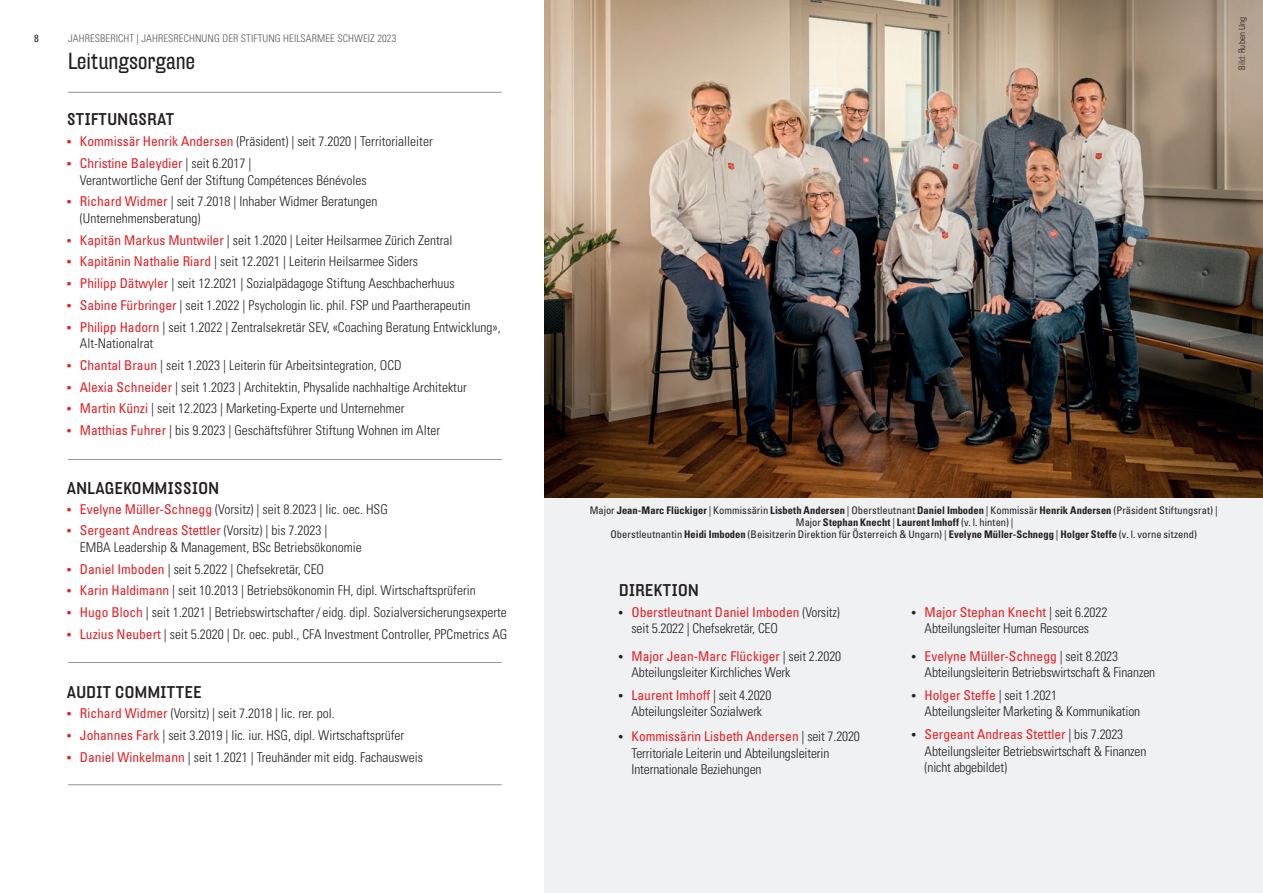
<style>
.page{position:relative;width:1263px;height:893px;background:#fff}
.page>*{position:absolute;margin:0;border:0;box-sizing:border-box;transform-origin:0 0}
.t1{font:22.5px "Hydra Pro Extd";color:#231f20}
.t2{font:500 16.5px "Hydra Pro Extd";letter-spacing:.03em;color:#231f20}
.t3{font:300 condensed 13.5px/16.5px "Univers LT Std";color:#231f20}
.t4{font:condensed 10.5px/12.1px "Univers LT Std";letter-spacing:.005em;color:#231f20;text-align:center}
.t5{font:300 condensed 10.5px "Univers LT Std";letter-spacing:.01em;color:#57585a}
.t6{font:300 condensed 9px "Univers LT Std";letter-spacing:.015em;color:#231f20}
.s1{font-weight:400;font-size:12px;color:#e41f25}
.s2{font-weight:400;color:#e41f25}
.s3{font-weight:700}
.s4{font-weight:400;font-size:12px}
</style>
<div class="page">
<div style="left:544px;top:0;width:719px;height:893px;background:#f0f1f2"></div>
<hr style="left:68px;top:92px;width:434px;height:1px;background:#939598">
<hr style="left:68px;top:459px;width:434px;height:1px;background:#939598">
<hr style="left:68px;top:662px;width:434px;height:1px;background:#939598">
<hr style="left:68px;top:784px;width:434px;height:1px;background:#939598">
<img style="left:544px;top:0;width:719px;height:498px">
<p class="t4" style="left:34px;top:32px;width:6px">8</p>
<p class="t5" style="left:68px;top:32px;width:330px">JAHRESBERICHT | JAHRESRECHNUNG DER STIFTUNG HEILSARMEE SCHWEIZ 2023</p>
<h1 class="t1" style="left:68px;top:47px;width:129px">Leitungsorgane</h1>
<p class="t2" style="left:67px;top:109px;width:108px">STIFTUNGSRAT</p>
<p class="t3" style="left:67px;top:133px;width:367px"><span class="s1">•</span> <span class="s2">Kommissär Henrik Andersen</span> (Präsident) | seit 7.2020 | Territorialleiter</p>
<p class="t3" style="left:80px;top:155px;width:288px;text-indent:-13px"><span class="s1">•</span> <span class="s2">Christine Baleydier</span> | seit 6.2017 |<br>Verantwortliche Genf der Stiftung Compétences Bénévoles</p>
<p class="t3" style="left:80px;top:193px;width:299px;text-indent:-13px"><span class="s1">•</span> <span class="s2">Richard Widmer</span> | seit 7.2018 | Inhaber Widmer Beratungen (Unternehmensberatung)</p>
<p class="t3" style="left:67px;top:232px;width:387px"><span class="s1">•</span> <span class="s2">Kapitän Markus Muntwiler</span> | seit 1.2020 | Leiter Heilsarmee Zürich Zentral</p>
<p class="t3" style="left:67px;top:253px;width:352px"><span class="s1">•</span> <span class="s2">Kapitänin Nathalie Riard</span> | seit 12.2021 | Leiterin Heilsarmee Siders</p>
<p class="t3" style="left:67px;top:275px;width:389px"><span class="s1">•</span> <span class="s2">Philipp Dätwyler</span> | seit 12.2021 | Sozialpädagoge Stiftung Aeschbacherhuus</p>
<p class="t3" style="left:67px;top:297px;width:405px"><span class="s1">•</span> <span class="s2">Sabine Fürbringer</span> | seit 1.2022 | Psychologin lic. phil. FSP und Paartherapeutin</p>
<p class="t3" style="left:80px;top:319px;width:422px;text-indent:-13px"><span class="s1">•</span> <span class="s2">Philipp Hadorn</span> | seit 1.2022 | Zentralsekretär SEV, «Coaching Beratung Entwicklung»,<br>Alt-Nationalrat</p>
<p class="t3" style="left:67px;top:357px;width:336px"><span class="s1">•</span> <span class="s2">Chantal Braun</span> | seit 1.2023 | Leiterin für Arbeitsintegration, OCD</p>
<p class="t3" style="left:67px;top:379px;width:401px"><span class="s1">•</span> <span class="s2">Alexia Schneider</span> | seit 1.2023 | Architektin, Physalide nachhaltige Architektur</p>
<p class="t3" style="left:67px;top:400px;width:339px"><span class="s1">•</span> <span class="s2">Martin Künzi</span> | seit 12.2023 | Marketing-Experte und Unternehmer</p>
<p class="t3" style="left:67px;top:422px;width:375px"><span class="s1">•</span> <span class="s2">Matthias Fuhrer</span> | bis 9.2023 | Geschäftsführer Stiftung Wohnen im Alter</p>
<p class="t2" style="left:67px;top:477px;width:153px">ANLAGEKOMMISSION</p>
<p class="t3" style="left:67px;top:501px;width:322px"><span class="s1">•</span> <span class="s2">Evelyne Müller-Schnegg</span> (Vorsitz) | seit 8.2023 | lic. oec. HSG</p>
<p class="t3" style="left:80px;top:522px;width:283px;text-indent:-13px"><span class="s1">•</span> <span class="s2">Sergeant Andreas Stettler</span> (Vorsitz) | bis 7.2023 |<br>EMBA Leadership &amp; Management, BSc Betriebsökonomie</p>
<p class="t3" style="left:67px;top:561px;width:258px"><span class="s1">•</span> <span class="s2">Daniel Imboden</span> | seit 5.2022 | Chefsekretär, CEO</p>
<p class="t3" style="left:67px;top:582px;width:410px"><span class="s1">•</span> <span class="s2">Karin Haldimann</span> | seit 10.2013 | Betriebsökonomin FH, dipl. Wirtschaftsprüferin</p>
<p class="t3" style="left:67px;top:604px;width:441px"><span class="s1">•</span> <span class="s2">Hugo Bloch</span> | seit 1.2021 | Betriebswirtschafter/ eidg. dipl. Sozialversicherungsexperte</p>
<p class="t3" style="left:67px;top:626px;width:442px"><span class="s1">•</span> <span class="s2">Luzius Neubert</span> | seit 5.2020 | Dr. oec. publ., CFA Investment Controller, PPCmetrics AG</p>
<p class="t2" style="left:67px;top:682px;width:136px">AUDIT COMMITTEE</p>
<p class="t3" style="left:67px;top:705px;width:269px"><span class="s1">•</span> <span class="s2">Richard Widmer</span> (Vorsitz) | seit 7.2018 | lic. rer. pol.</p>
<p class="t3" style="left:67px;top:727px;width:339px"><span class="s1">•</span> <span class="s2">Johannes Fark</span> | seit 3.2019 | lic. iur. HSG, dipl. Wirtschaftsprüfer</p>
<p class="t3" style="left:67px;top:749px;width:357px"><span class="s1">•</span> <span class="s2">Daniel Winkelmann</span> | seit 1.2021 | Treuhänder mit eidg. Fachausweis</p>
<p class="t6" style="left:1236px;top:70px;width:54px;rotate:-90deg">Bild: Ruben Ung</p>
<p class="t4" style="left:590px;top:504px;width:629px">Major <span class="s3">Jean-Marc Flückiger</span> | Kommissärin <span class="s3">Lisbeth Andersen</span> | Oberstleutnant <span class="s3">Daniel Imboden</span> | Kommissär <span class="s3">Henrik Andersen</span> (Präsident Stiftungsrat) |<br>Major <span class="s3">Stephan Knecht</span> | <span class="s3">Laurent Imhoff</span> (v. l. hinten) |<br>Oberstleutnantin <span class="s3">Heidi Imboden</span> (Beisitzerin Direktion für Österreich &amp; Ungarn) | <span class="s3">Evelyne Müller-Schnegg</span> | <span class="s3">Holger Steffe</span> (v. l. vorne sitzend)</p>
<p class="t2" style="left:619px;top:579px;width:81px">DIREKTION</p>
<p class="t3" style="left:631px;top:604px;width:210px;text-indent:-13px"><span class="s4">•</span> <span class="s2">Oberstleutnant Daniel Imboden</span> (Vorsitz) seit 5.2022 | Chefsekretär, CEO</p>
<p class="t3" style="left:631px;top:648px;width:211px;text-indent:-13px"><span class="s4">•</span> <span class="s2">Major Jean-Marc Flückiger</span> | seit 2.2020<br>Abteilungsleiter Kirchliches Werk</p>
<p class="t3" style="left:619px;top:687px;width:154px;text-align:center"><span class="s4">•</span> <span class="s2">Laurent Imhoff</span> | seit 4.2020<br>Abteilungsleiter Sozialwerk</p>
<p class="t3" style="left:631px;top:728px;width:230px;text-indent:-13px"><span class="s4">•</span> <span class="s2">Kommissärin Lisbeth Andersen</span> | seit 7.2020<br>Territoriale Leiterin und Abteilungsleiterin<br>Internationale Beziehungen</p>
<p class="t3" style="left:912px;top:604px;width:197px;text-align:center"><span class="s4">•</span> <span class="s2">Major Stephan Knecht</span> | seit 6.2022<br>Abteilungsleiter Human Resources</p>
<p class="t3" style="left:925px;top:648px;width:232px;text-indent:-13px"><span class="s4">•</span> <span class="s2">Evelyne Müller-Schnegg</span> | seit 8.2023<br>Abteilungsleiterin Betriebswirtschaft &amp; Finanzen</p>
<p class="t3" style="left:925px;top:687px;width:217px;text-indent:-13px"><span class="s4">•</span> <span class="s2">Holger Steffe</span> | seit 1.2021<br>Abteilungsleiter Marketing &amp; Kommunikation</p>
<p class="t3" style="left:925px;top:726px;width:223px;text-indent:-13px"><span class="s4">•</span> <span class="s2">Sergeant Andreas Stettler</span> | bis 7.2023<br>Abteilungsleiter Betriebswirtschaft &amp; Finanzen (nicht abgebildet)</p>
</div>
